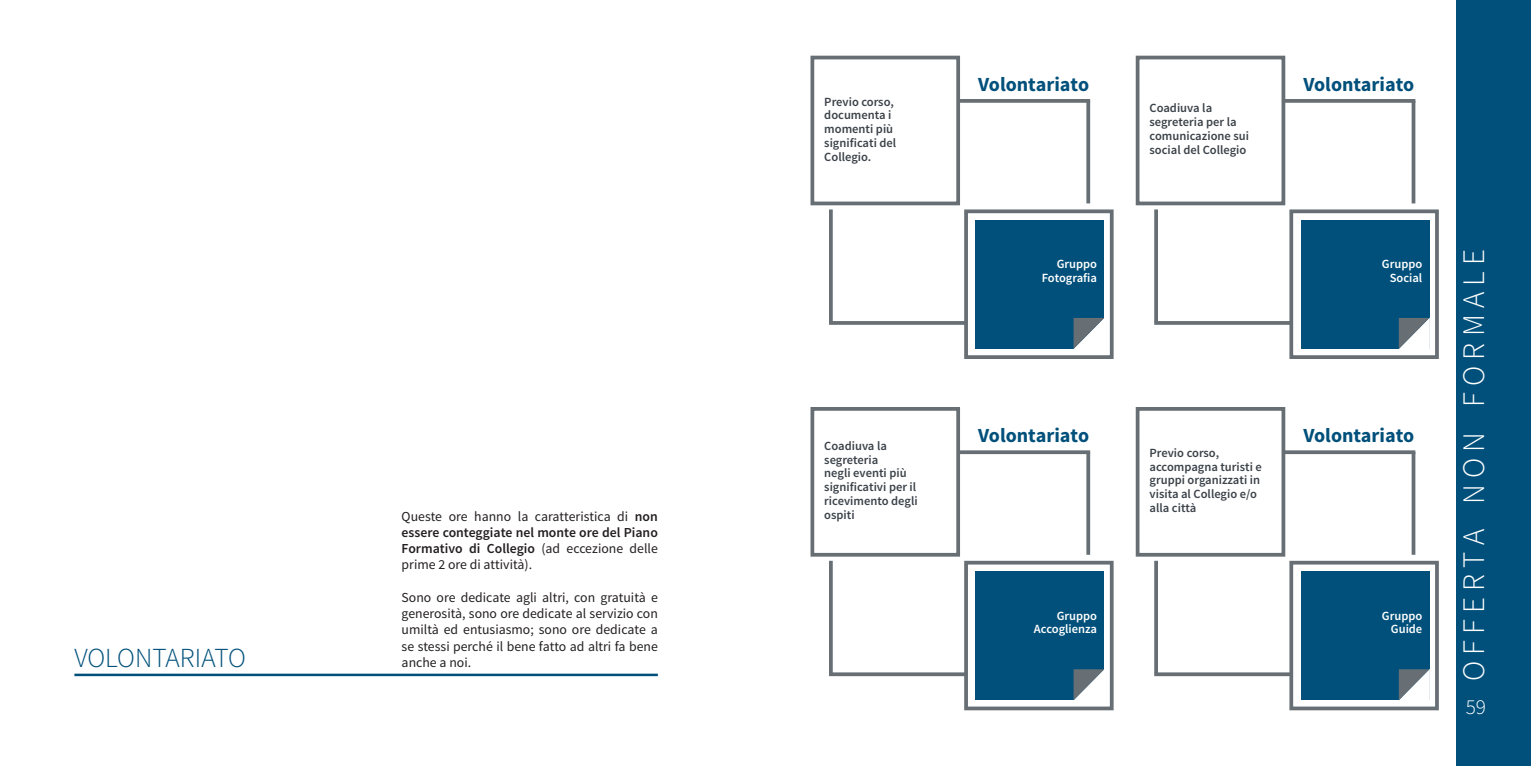
<style>
.page{position:relative;width:1531px;height:766px;background:#fff}
.page>*{position:absolute;margin:0;border:0;box-sizing:border-box;transform-origin:0 0}
.t1{font:300 31.25px "Source Sans Pro";color:#fff}
.t2{font:300 27.5px "Source Sans Pro";color:#00507b}
.t3{font:300 21.25px "Source Sans Pro";color:#fff}
.t4{font:700 20px "Source Sans Pro";color:#00507b}
.t5{font:13.75px/16.2px "Source Sans Pro";color:#231f20;text-align:justify}
.t6{font:600 12.5px/13.8px "Source Sans Pro";color:#3b4249}
.t7{font:600 12.5px "Source Sans Pro";color:#fff}
.s1{font-weight:600}
</style>
<div class="page">
<div style="left:1456px;top:0;width:75px;height:765px;background:#00507b"></div>
<hr style="left:74px;top:673px;width:584px;height:3px;background:#00507b">
<div style="left:810px;top:56px;width:150px;height:149px;border:4px solid #676f74"></div>
<svg style="left:829px;top:321px;width:135px;height:4px"></svg>
<svg style="left:829px;top:209px;width:4px;height:113px"></svg>
<div style="left:964px;top:209px;width:149px;height:150px;border:4px solid #676f74"></div>
<svg style="left:958px;top:99px;width:132px;height:4px"></svg>
<svg style="left:1086px;top:101px;width:4px;height:102px"></svg>
<div style="left:975px;top:220px;width:129px;height:129px;background:#00507b"></div>
<svg style="left:1073px;top:318px;width:31px;height:31px"></svg>
<div style="left:1136px;top:56px;width:149px;height:149px;border:4px solid #676f74"></div>
<svg style="left:1154px;top:321px;width:135px;height:4px"></svg>
<svg style="left:1154px;top:209px;width:4px;height:113px"></svg>
<div style="left:1289px;top:209px;width:150px;height:150px;border:4px solid #676f74"></div>
<svg style="left:1283px;top:99px;width:132px;height:4px"></svg>
<svg style="left:1411px;top:101px;width:4px;height:102px"></svg>
<div style="left:1301px;top:220px;width:128px;height:129px;background:#00507b"></div>
<svg style="left:1398px;top:317px;width:32px;height:32px"></svg>
<div style="left:810px;top:407px;width:150px;height:149px;border:4px solid #676f74"></div>
<svg style="left:829px;top:672px;width:135px;height:4px"></svg>
<svg style="left:829px;top:560px;width:4px;height:113px"></svg>
<div style="left:964px;top:560px;width:149px;height:150px;border:4px solid #676f74"></div>
<svg style="left:958px;top:450px;width:132px;height:4px"></svg>
<svg style="left:1086px;top:452px;width:4px;height:102px"></svg>
<div style="left:975px;top:571px;width:129px;height:129px;background:#00507b"></div>
<svg style="left:1073px;top:669px;width:31px;height:31px"></svg>
<div style="left:1136px;top:407px;width:149px;height:149px;border:4px solid #676f74"></div>
<svg style="left:1154px;top:672px;width:135px;height:4px"></svg>
<svg style="left:1154px;top:560px;width:4px;height:113px"></svg>
<div style="left:1289px;top:560px;width:150px;height:150px;border:4px solid #676f74"></div>
<svg style="left:1283px;top:450px;width:132px;height:4px"></svg>
<svg style="left:1411px;top:452px;width:4px;height:102px"></svg>
<div style="left:1301px;top:571px;width:128px;height:129px;background:#00507b"></div>
<svg style="left:1398px;top:668px;width:32px;height:32px"></svg>
<p class="t2" style="left:74px;top:641px;width:173px">VOLONTARIATO</p>
<p class="t5" style="left:402px;top:508px;width:258px">Queste ore hanno la caratteristica di <span class="s1">non essere conteggiate nel monte ore del Piano Formativo di Collegio</span> (ad eccezione delle prime 2 ore di attività).</p>
<p class="t5" style="left:402px;top:589px;width:258px">Sono ore dedicate agli altri, con gratuità e generosità, sono ore dedicate al servizio con umiltà ed entusiasmo; sono ore dedicate a se stessi perché il bene fatto ad altri fa bene anche a noi.</p>
<p class="t6" style="left:824px;top:95px;width:73px">Previo corso, documenta i momenti più significati del<br>Collegio.</p>
<p class="t6" style="left:824px;top:439px;width:95px">Coadiuva la segreteria<br>negli eventi più significativi per il ricevimento degli ospiti</p>
<p class="t4" style="left:978px;top:71px;width:112px">Volontariato</p>
<p class="t4" style="left:1303px;top:71px;width:112px">Volontariato</p>
<p class="t6" style="left:1149px;top:102px;width:101px">Coadiuva la segreteria per la comunicazione sui social del Collegio</p>
<p class="t7" style="left:1057px;top:256px;width:42px">Gruppo</p>
<p class="t7" style="left:1042px;top:270px;width:57px">Fotografia</p>
<p class="t4" style="left:978px;top:422px;width:112px">Volontariato</p>
<p class="t7" style="left:1057px;top:607px;width:42px">Gruppo</p>
<p class="t7" style="left:1034px;top:621px;width:65px">Accoglienza</p>
<p class="t6" style="left:1149px;top:446px;width:114px">Previo corso, accompagna turisti e gruppi organizzati in visita al Collegio e/o alla città</p>
<p class="t7" style="left:1382px;top:256px;width:42px">Gruppo</p>
<p class="t7" style="left:1389px;top:270px;width:34px">Social</p>
<p class="t4" style="left:1303px;top:422px;width:112px">Volontariato</p>
<p class="t7" style="left:1382px;top:607px;width:42px">Gruppo</p>
<p class="t7" style="left:1391px;top:621px;width:33px">Guide</p>
<h1 class="t1" style="left:1454px;top:681px;width:433px;rotate:-90deg">O F F E R T A N O N F O R M A L E</h1>
<h3 class="t3" style="left:1465px;top:693px;width:22px">59</h3>
</div>
